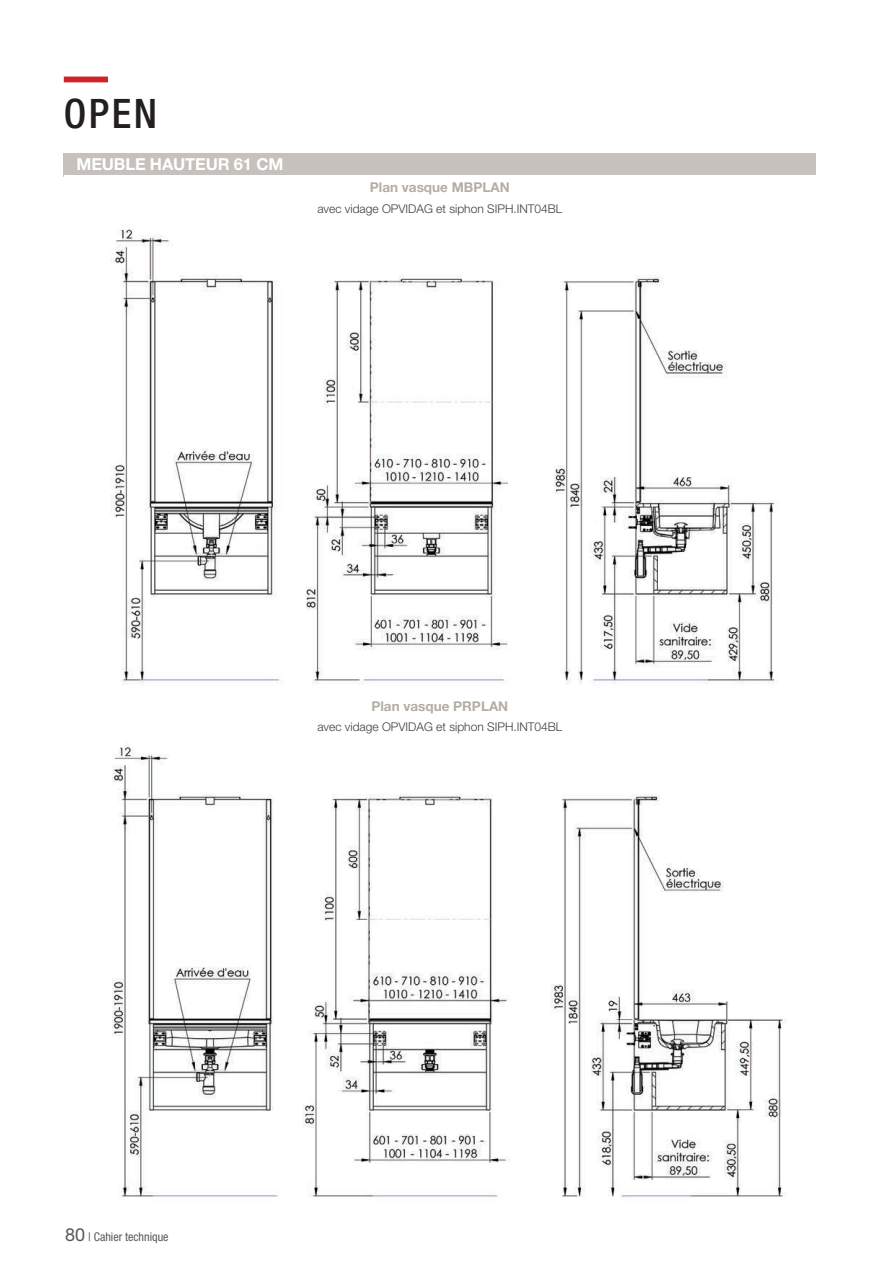
<style>
.page{position:relative;width:893px;height:1263px;background:#fff}
.page>*{position:absolute;margin:0;border:0;box-sizing:border-box;transform-origin:0 0}
.titre_collection{font:500 condensed 40.65px "Helvetica Neue LT Std";color:#231f20}
.titre_tableau{font:700 16.5px "Helvetica Neue LT Std";letter-spacing:-.01em;color:#fff}
.ref{font:700 13.5px "Helvetica Neue LT Std";color:#b3ada5}
.infos_complémentaire{font:300 12px "Helvetica Neue LT Std";color:#3e3e3f}
.t1{font:condensed 12px "Helvetica Neue LT Std";color:#57585a}
.s1{font-stretch:normal;font-size:18px}
</style>
<div class="page">
<div style="left:64px;top:153px;width:752px;height:23px;background:#c6c1bc"></div>
<hr style="left:64px;top:175px;width:752px;height:3px;background:#fff">
<img style="left:111px;top:229px;width:666px;height:456px">
<img style="left:112px;top:745px;width:675px;height:452px">
<div style="left:64px;top:77px;width:44px;height:5px;background:#d1232a"></div>
<p class="titre_collection" style="left:64px;top:89px;width:95px">OPEN</p>
<p class="titre_tableau" style="left:77px;top:154px;width:208px">MEUBLE HAUTEUR 61 CM</p>
<p class="ref" style="left:370px;top:179px;width:141px">Plan vasque MBPLAN</p>
<p class="infos_complémentaire" style="left:317px;top:201px;width:246px">avec vidage OPVIDAG et siphon SIPH.INT04BL</p>
<p class="ref" style="left:371px;top:698px;width:138px">Plan vasque PRPLAN</p>
<p class="infos_complémentaire" style="left:317px;top:720px;width:246px">avec vidage OPVIDAG et siphon SIPH.INT04BL</p>
<p class="t1" style="left:65px;top:1230px;width:105px"><span class="s1">80</span> | Cahier technique</p>
</div>
